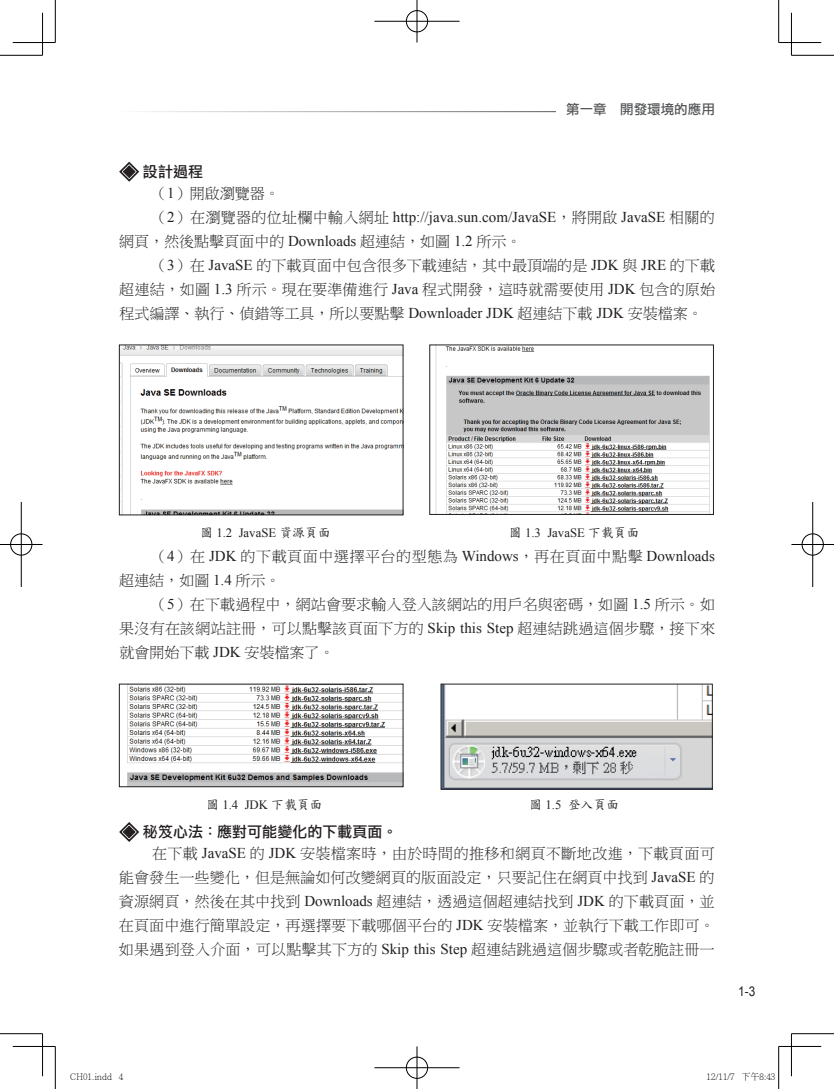
<style>
.page{position:relative;width:834px;height:1089px;background:#fff}
.page>*{position:absolute;margin:0;border:0;box-sizing:border-box;transform-origin:0 0}
.t1{font:15px/24px "P Ming Li U";letter-spacing:.01em;color:#231f20;text-align:justify}
.t2{font:15px/24px "P Ming Li U";letter-spacing:.035em;color:#231f20}
.t3{font:15px "Times New Roman";color:#231f20}
.t4{font:15px "Li Hei Pro";color:#231f20}
.t5{font:13.5px "Li Hei Pro";color:#57585a}
.t6{font:13.5px "Arial";color:#231f20;scale:.87 1}
.t7{font:12.75px "Times New Roman";color:#231f20}
.t8{font:12.75px "DF Kai Shu SB Estd BF";color:#231f20}
.t9{font:300 9px "Adobe Ming Std";color:#000}
.s1{font-family:"Times New Roman"}
.s2{font-family:"P Ming Li U"}
.s3{font-family:"DF Kai Shu SB Estd BF"}
.s4{font-size:14.25px}
</style>
<div class="page">
<svg style="left:119px;top:161px;width:21px;height:21px"></svg>
<img style="left:121px;top:347px;width:280px;height:166px">
<div style="left:119px;top:345px;width:284px;height:170px;border:1px solid #231f20"></div>
<img style="left:435px;top:347px;width:275px;height:165px">
<img style="left:127px;top:686px;width:274px;height:99px">
<div style="left:119px;top:684px;width:284px;height:103px;border:1px solid #231f20"></div>
<img style="left:442px;top:686px;width:268px;height:101px">
<div style="left:440px;top:684px;width:272px;height:105px;border:1px solid #231f20"></div>
<svg style="left:119px;top:822px;width:20px;height:20px"></svg>
<div style="left:125px;top:828px;width:8px;height:7px;border:2px solid #231f20;border-radius:50%"></div>
<hr style="left:0;top:55px;width:43px;height:1px;background:#000">
<hr style="left:791px;top:55px;width:42px;height:1px;background:#000">
<hr style="left:0;top:1033px;width:43px;height:1px;background:#000">
<hr style="left:791px;top:1033px;width:42px;height:1px;background:#000">
<hr style="left:55px;top:0;width:1px;height:43px;background:#000">
<hr style="left:55px;top:1046px;width:1px;height:43px;background:#000">
<hr style="left:778px;top:0;width:1px;height:43px;background:#000">
<hr style="left:778px;top:1046px;width:1px;height:43px;background:#000">
<hr style="left:13px;top:42px;width:42px;height:1px;background:#000">
<hr style="left:778px;top:42px;width:43px;height:1px;background:#000">
<hr style="left:13px;top:1046px;width:42px;height:1px;background:#000">
<hr style="left:778px;top:1046px;width:43px;height:1px;background:#000">
<hr style="left:42px;top:13px;width:1px;height:42px;background:#000">
<hr style="left:42px;top:1033px;width:1px;height:43px;background:#000">
<hr style="left:791px;top:13px;width:1px;height:42px;background:#000">
<hr style="left:791px;top:1033px;width:1px;height:43px;background:#000">
<div style="left:405px;top:10px;width:23px;height:23px;border:2px solid #fff;border-radius:50%"></div>
<hr style="left:374px;top:20px;width:85px;height:2px;background:#fff">
<hr style="left:416px;top:0;width:2px;height:43px;background:#fff">
<div style="left:406px;top:10px;width:22px;height:22px;border:1px solid #000;border-radius:50%"></div>
<hr style="left:374px;top:21px;width:85px;height:1px;background:#000">
<hr style="left:416px;top:0;width:1px;height:43px;background:#000">
<div style="left:405px;top:1056px;width:23px;height:23px;border:2px solid #fff;border-radius:50%"></div>
<hr style="left:374px;top:1066px;width:85px;height:2px;background:#fff">
<hr style="left:416px;top:1046px;width:2px;height:43px;background:#fff">
<div style="left:406px;top:1056px;width:22px;height:22px;border:1px solid #000;border-radius:50%"></div>
<hr style="left:374px;top:1067px;width:85px;height:1px;background:#000">
<hr style="left:416px;top:1046px;width:1px;height:43px;background:#000">
<div style="left:10px;top:533px;width:23px;height:23px;border:2px solid #fff;border-radius:50%"></div>
<hr style="left:0;top:543px;width:43px;height:2px;background:#fff">
<hr style="left:20px;top:502px;width:2px;height:85px;background:#fff">
<div style="left:10px;top:533px;width:22px;height:22px;border:1px solid #000;border-radius:50%"></div>
<hr style="left:0;top:544px;width:43px;height:1px;background:#000">
<hr style="left:21px;top:502px;width:1px;height:85px;background:#000">
<div style="left:800px;top:533px;width:24px;height:23px;border:2px solid #fff;border-radius:50%"></div>
<hr style="left:791px;top:543px;width:42px;height:2px;background:#fff">
<hr style="left:811px;top:502px;width:2px;height:85px;background:#fff">
<div style="left:801px;top:533px;width:22px;height:22px;border:1px solid #000;border-radius:50%"></div>
<hr style="left:791px;top:544px;width:42px;height:1px;background:#000">
<hr style="left:812px;top:502px;width:1px;height:85px;background:#000">
<p class="t5" style="left:566px;top:102px;width:150px">第一章 開發環境的應用</p>
<p class="t4" style="left:143px;top:164px;width:61px">設計過程</p>
<p class="t1" style="left:152px;top:181px;width:129px">（<span class="s1">1</span>）開啟瀏覽器。</p>
<p class="t3" style="left:152px;top:206px;width:564px"><span class="s2">（</span>2<span class="s2">）在瀏覽器的位址欄中輸入網址</span> http://java.sun.com/JavaSE<span class="s2">，將開啟</span> JavaSE <span class="s2">相關的</span></p>
<p class="t1" style="left:119px;top:229px;width:404px">網頁，然後點擊頁面中的 <span class="s1">Downloads</span> 超連結，如圖 <span class="s1">1.2</span> 所示。</p>
<p class="t1" style="left:152px;top:253px;width:564px">（<span class="s1">3</span>）在 <span class="s1">JavaSE</span> 的下載頁面中包含很多下載連結，其中最頂端的是 <span class="s1">JDK</span> 與 <span class="s1">JRE</span> 的下載</p>
<p class="t1" style="left:119px;top:277px;width:597px">超連結，如圖 <span class="s1">1.3</span> 所示。現在要準備進行 <span class="s1">Java</span> 程式開發，這時就需要使用 <span class="s1">JDK</span> 包含的原始</p>
<p class="t1" style="left:119px;top:301px;width:584px">程式編譯、執行、偵錯等工具，所以要點擊 <span class="s1">Downloader JDK</span> 超連結下載 <span class="s1">JDK</span> 安裝檔案。</p>
<p class="t7" style="left:200px;top:524px;width:131px"><span class="s3">圖</span> 1.2 JavaSE <span class="s3">資源頁面</span></p>
<p class="t7" style="left:509px;top:524px;width:131px"><span class="s3">圖</span> 1.3 JavaSE <span class="s3">下載頁面</span></p>
<p class="t2" style="left:119px;top:544px;width:597px;text-indent:33px">（<span class="s1">4</span>）在 <span class="s1">JDK</span> 的下載頁面中選擇平台的型態為 <span class="s1">Windows</span>，再在頁面中點擊 <span class="s1">Downloads</span>超連結，如圖 <span class="s1">1.4</span> 所示。</p>
<p class="t1" style="left:119px;top:592px;width:597px;text-indent:33px">（<span class="s1">5</span>）在下載過程中，網站會要求輸入登入該網站的用戶名與密碼，如圖 <span class="s1">1.5</span> 所示。如果沒有在該網站註冊，可以點擊該頁面下方的 <span class="s1">Skip this Step</span> 超連結跳過這個步驟，接下來就會開始下載 <span class="s1">JDK</span> 安裝檔案了。</p>
<p class="t7" style="left:206px;top:795px;width:117px"><span class="s3">圖</span> 1.4 JDK <span class="s3">下載頁面</span></p>
<p class="t8" style="left:529px;top:797px;width:91px">圖 <span class="s1">1.5</span> 登入頁面</p>
<p class="t4" style="left:143px;top:824px;width:256px">秘笈心法<span class="s4">：</span>應對可能變化的下載頁面。</p>
<p class="t1" style="left:119px;top:841px;width:597px;text-indent:33px">在下載 <span class="s1">JavaSE</span> 的 <span class="s1">JDK</span> 安裝檔案時，由於時間的推移和網頁不斷地改進，下載頁面可能會發生一些變化，但是無論如何改變網頁的版面設定，只要記住在網頁中找到 <span class="s1">JavaSE</span> 的資源網頁，然後在其中找到 <span class="s1">Downloads</span> 超連結，透過這個超連結找到 <span class="s1">JDK</span> 的下載頁面，並在頁面中進行簡單設定，再選擇要下載哪個平台的 <span class="s1">JDK</span> 安裝檔案，並執行下載工作即可。如果遇到登入介面，可以點擊其下方的 <span class="s1">Skip this Step</span> 超連結跳過這個步驟或者乾脆註冊一</p>
<p class="t6" style="left:738px;top:982px;width:21px">1-3</p>
<p class="t9" style="left:70px;top:1071px;width:54px">CH01.indd 4</p>
<p class="t9" style="left:706px;top:1071px;width:70px">12/11/7 下午8:43</p>
</div>
